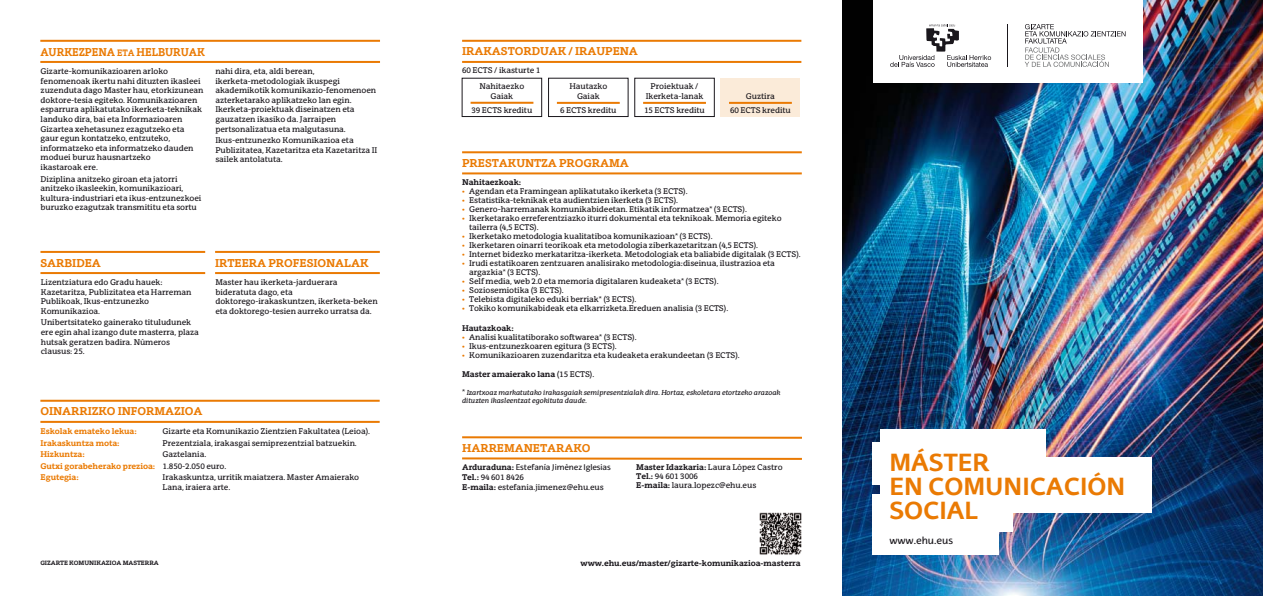
<style>
.page{position:relative;width:1263px;height:596px;background:#fff}
.page>*{position:absolute;margin:0;border:0;box-sizing:border-box;transform-origin:0 0}
.t1{font:700 24px/24px "EHU Sans";color:#ea7a03}
.t2{font:700 11px "EHU Serif";letter-spacing:-.01em;color:#ea7a03}
.t3{font:700 11px "EHU Serif";letter-spacing:-.01em;color:#ea7a03;scale:.92 1}
.t4{font:10px "EHU Sans";color:#1a171c}
.t5{font:8px/9.6px "EHU Serif";letter-spacing:-.01em;color:#1a171c}
.t6{font:700 8px/11.6px "EHU Serif";letter-spacing:-.01em;color:#ea7a03}
.t7{font:700 8px "EHU Serif";letter-spacing:-.01em;color:#1a171c}
.t8{font:8px "EHU Sans";letter-spacing:-.01em;color:#1a171c}
.t9{font:italic 7px/8.4px "EHU Serif";letter-spacing:-.01em;color:#1a171c}
.t10{font:700 6px "EHU Serif";letter-spacing:-.01em;color:#1a171c}
.s1{font-size:9px}
.s2{font-weight:400;color:#1a171c}
.s3{color:#ea7a03}
.s4{font-weight:400}
.s5{font-style:normal;font-size:8px}
.s6{font-family:"EHU Serif";font-weight:700}
.s7{font-weight:700}
</style>
<div class="page">
<img style="left:842px;top:0;width:421px;height:595px">
<hr style="left:40px;top:40px;width:340px;height:2px;background:#ea7a03">
<hr style="left:40px;top:61px;width:340px;height:2px;background:#ea7a03">
<div style="left:873px;top:507px;width:126px;height:47px;background:#fff"></div>
<div style="left:873px;top:441px;width:165px;height:43px;background:#fff"></div>
<div style="left:880px;top:429px;width:166px;height:43px;background:#fff"></div>
<div style="left:873px;top:493px;width:140px;height:38px;background:#fff"></div>
<div style="left:880px;top:457px;width:271px;height:55px;background:#fff"></div>
<hr style="left:40px;top:399px;width:340px;height:2px;background:#ea7a03">
<hr style="left:40px;top:420px;width:340px;height:2px;background:#ea7a03">
<hr style="left:215px;top:251px;width:165px;height:2px;background:#ea7a03">
<hr style="left:215px;top:272px;width:165px;height:2px;background:#ea7a03">
<hr style="left:40px;top:251px;width:165px;height:2px;background:#ea7a03">
<hr style="left:40px;top:272px;width:165px;height:2px;background:#ea7a03">
<hr style="left:462px;top:151px;width:340px;height:2px;background:#ea7a03">
<hr style="left:462px;top:172px;width:340px;height:2px;background:#ea7a03">
<hr style="left:462px;top:40px;width:339px;height:2px;background:#ea7a03">
<hr style="left:462px;top:61px;width:339px;height:2px;background:#ea7a03">
<hr style="left:471px;top:102px;width:62px;height:2px;background:#ea7a03">
<div style="left:462px;top:78px;width:80px;height:39px;border:1px solid #1a171c"></div>
<hr style="left:557px;top:102px;width:63px;height:2px;background:#ea7a03">
<div style="left:548px;top:78px;width:80px;height:39px;border:1px solid #1a171c"></div>
<hr style="left:643px;top:102px;width:63px;height:2px;background:#ea7a03">
<div style="left:634px;top:78px;width:80px;height:39px;border:1px solid #1a171c"></div>
<div style="left:721px;top:78px;width:79px;height:38px;background:#fbebd9"></div>
<hr style="left:729px;top:102px;width:63px;height:2px;background:#ea7a03">
<svg style="left:462px;top:436px;width:340px;height:3px"></svg>
<svg style="left:462px;top:457px;width:340px;height:3px"></svg>
<img style="left:759px;top:512px;width:43px;height:43px">
<div style="left:873px;top:0;width:269px;height:82px;background:#fff"></div>
<svg style="left:1025px;top:24px;width:100px;height:43px"></svg>
<svg style="left:890px;top:24px;width:101px;height:43px"></svg>
<hr style="left:1007px;top:24px;width:1px;height:43px;background:#1a171c">
<h2 class="t3" style="left:40px;top:45px;width:181px">AURKEZPENA <span class="s1">ETA</span> HELBURUAK</h2>
<p class="t5" style="left:41px;top:66px;width:164px">Gizarte-komunikazioaren arloko fenomenoak ikertu nahi dituzten ikasleei zuzenduta dago Master hau, etorkizunean doktore-tesia egiteko. Komunikazioaren esparrura aplikatutako ikerketa-teknikak landuko dira, bai eta Informazioaren Gizartea xehetasunez ezagutzeko eta gaur egun kontatzeko, entzuteko, informatzeko eta informatzeko dauden moduei buruz hausnartzeko<br>ikastaroak ere.</p>
<p class="t5" style="left:41px;top:174px;width:162px">Diziplina anitzeko giroan eta jatorri anitzeko ikasleekin, komunikazioari, kultura-industriari eta ikus-entzunezkoei buruzko ezagutzak transmititu eta sortu</p>
<p class="t5" style="left:215px;top:66px;width:162px">nahi dira, eta, aldi berean, ikerketa-metodologiak ikuspegi akademikotik komunikazio-fenomenoen azterketarako aplikatzeko lan egin.<br>Ikerketa-proiektuak diseinatzen eta gauzatzen ikasiko da. Jarraipen pertsonalizatua eta malgutasuna.</p>
<p class="t5" style="left:215px;top:135px;width:163px">Ikus-entzunezko Komunikazioa eta<br>Publizitatea, Kazetaritza eta Kazetaritza II sailek antolatuta.</p>
<h2 class="t2" style="left:40px;top:255px;width:62px">SARBIDEA</h2>
<p class="t5" style="left:41px;top:277px;width:152px">Lizentziatura edo Gradu hauek:<br>Kazetaritza, Publizitatea eta Harreman<br>Publikoak, Ikus-entzunezko<br>Komunikazioa.</p>
<p class="t5" style="left:41px;top:317px;width:160px">Unibertsitateko gainerako tituludunek ere egin ahal izango dute masterra, plaza hutsak geratzen badira. Números clausus: 25.</p>
<h2 class="t2" style="left:215px;top:255px;width:155px">IRTEERA PROFESIONALAK</h2>
<p class="t5" style="left:215px;top:277px;width:164px">Master hau ikerketa-jarduerara bideratuta dago, eta doktorego-irakaskuntzen, ikerketa-beken eta doktorego-tesien aurreko urratsa da.</p>
<h2 class="t2" style="left:40px;top:404px;width:164px">OINARRIZKO INFORMAZIOA</h2>
<p class="t6" style="left:41px;top:425px;width:98px">Eskolak emateko lekua:</p>
<p class="t5" style="left:163px;top:426px;width:209px">Gizarte eta Komunikazio Zientzien Fakultatea (Leioa).</p>
<p class="t6" style="left:41px;top:436px;width:81px">Irakaskuntza mota:</p>
<p class="t5" style="left:163px;top:437px;width:196px">Prezentziala, irakasgai semiprezentzial batzuekin.</p>
<p class="t6" style="left:41px;top:448px;width:46px">Hizkuntza:</p>
<p class="t6" style="left:41px;top:448px;width:187px;text-indent:122px"><span class="s2">Gaztelania.<br></span>Gutxi gorabeherako prezioa: <span class="s2">1.850-2.050 euro.<br></span>Egutegia:</p>
<p class="t5" style="left:163px;top:472px;width:198px">Irakaskuntza, urritik maiatzera. Master Amaierako<br>Lana, iraiera arte.</p>
<p class="t10" style="left:40px;top:559px;width:120px">GIZARTE KOMUNIKAZIOA MASTERRA</p>
<h2 class="t2" style="left:462px;top:45px;width:177px">IRAKASTORDUAK / IRAUPENA</h2>
<p class="t5" style="left:479px;top:82px;width:46px;text-align:center">Nahitaezko<br>Gaiak</p>
<p class="t5" style="left:471px;top:105px;width:62px">39 ECTS kreditu</p>
<p class="t5" style="left:462px;top:65px;width:80px">60 ECTS / ikasturte 1</p>
<p class="t5" style="left:569px;top:82px;width:39px;text-align:center">Hautazko<br>Gaiak</p>
<p class="t5" style="left:560px;top:105px;width:58px">6 ECTS kreditu</p>
<p class="t5" style="left:646px;top:82px;width:59px;text-align:center">Proiektuak /<br>Ikerketa-lanak</p>
<p class="t5" style="left:644px;top:105px;width:62px">15 ECTS kreditu</p>
<p class="t5" style="left:730px;top:89px;width:62px;line-height:14px;text-align:center">Guztira<br>60 ECTS kreditu</p>
<h2 class="t2" style="left:462px;top:156px;width:168px">PRESTAKUNTZA PROGRAMA</h2>
<p class="t7" style="left:462px;top:177px;width:61px">Nahitaezkoak:</p>
<p class="t5" style="left:462px;top:186px;width:227px"><span class="s3">•</span> Agendan eta Framingean aplikatutako ikerketa (3 ECTS).</p>
<p class="t5" style="left:462px;top:195px;width:218px"><span class="s3">•</span> Estatistika-teknikak eta audientzien ikerketa (3 ECTS).</p>
<p class="t5" style="left:462px;top:204px;width:286px"><span class="s3">•</span> Genero-harremanak komunikabideetan. Etikatik informatzea* (3 ECTS).</p>
<p class="t5" style="left:469px;top:214px;width:314px;line-height:9px;text-indent:-7px"><span class="s3">•</span> Ikerketarako erreferentziazko iturri dokumental eta teknikoak. Memoria egiteko tailerra (4,5 ECTS).</p>
<p class="t5" style="left:462px;top:231px;width:252px"><span class="s3">•</span> Ikerketako metodologia kualitatiboa komunikazioan* (3 ECTS).</p>
<p class="t5" style="left:462px;top:240px;width:297px"><span class="s3">•</span> Ikerketaren oinarri teorikoak eta metodologia ziberkazetaritzan (4,5 ECTS).</p>
<p class="t5" style="left:462px;top:249px;width:340px"><span class="s3">•</span> Internet bidezko merkataritza-ikerketa. Metodologiak eta baliabide digitalak (3 ECTS).</p>
<p class="t5" style="left:469px;top:259px;width:307px;line-height:9px;text-indent:-7px"><span class="s3">•</span> Irudi estatikoaren zentzuaren analisirako metodologia:diseinua, ilustrazioa eta argazkia* (3 ECTS).</p>
<p class="t5" style="left:462px;top:276px;width:258px"><span class="s3">•</span> Self media, web 2.0 eta memoria digitalaren kudeaketa* (3 ECTS).</p>
<p class="t5" style="left:462px;top:285px;width:103px"><span class="s3">•</span> Soziosemiotika (3 ECTS).</p>
<p class="t5" style="left:462px;top:294px;width:176px"><span class="s3">•</span> Telebista digitaleko eduki berriak* (3 ECTS).</p>
<p class="t5" style="left:462px;top:303px;width:268px"><span class="s3">•</span> Tokiko komunikabideak eta elkarrizketa.Ereduen analisia (3 ECTS).</p>
<p class="t7" style="left:462px;top:323px;width:53px">Hautazkoak:</p>
<p class="t5" style="left:462px;top:332px;width:176px"><span class="s3">•</span> Analisi kualitatiborako softwarea* (3 ECTS).</p>
<p class="t5" style="left:462px;top:341px;width:156px"><span class="s3">•</span> Ikus-entzunezkoaren egitura (3 ECTS).</p>
<p class="t5" style="left:462px;top:350px;width:279px"><span class="s3">•</span> Komunikazioaren zuzendaritza eta kudeaketa erakundeetan (3 ECTS).</p>
<p class="t7" style="left:462px;top:368px;width:134px">Master amaierako lana <span class="s4">(15 ECTS).</span></p>
<p class="t9" style="left:462px;top:387px;width:320px"><span class="s5">*</span> Izartxoaz markatutako irakasgaiak semipresentzialak dira. Hortaz, eskoletara etortzeko arazoak dituzten ikasleentzat egokituta daude.</p>
<h2 class="t2" style="left:462px;top:441px;width:130px">HARREMANETARAKO</h2>
<p class="t8" style="left:462px;top:462px;width:150px"><span class="s6">Arduraduna:</span> Estefanía Jiménez Iglesias</p>
<p class="t5" style="left:462px;top:471px;width:143px;line-height:10px"><span class="s7">Tel.:</span> 94 601 8426<br><span class="s7">E-maila:</span> estefania.jimenez@ehu.eus</p>
<p class="t5" style="left:636px;top:462px;width:148px;line-height:9px"><span class="s7">Master Idazkaria:</span> Laura López Castro<br><span class="s7">Tel.:</span> 94 601 3006<br><span class="s7">E-maila:</span> laura.lopezc@ehu.eus</p>
<p class="t7" style="left:580px;top:557px;width:222px">www.ehu.eus/master/gizarte-komunikazioa-masterra</p>
<h1 class="t1" style="left:889px;top:449px;width:237px">MÁSTER<br>EN COMUNICACIÓN<br>SOCIAL</h1>
<p class="t4" style="left:889px;top:534px;width:65px">www.ehu.eus</p>
</div>
